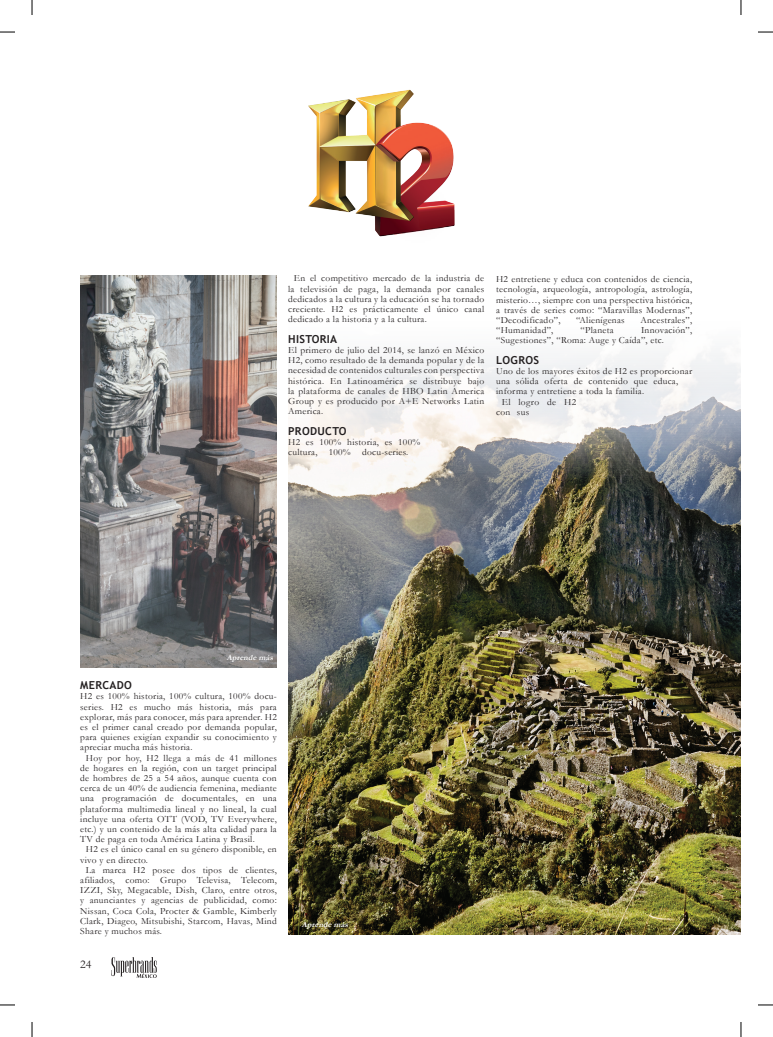
<style>
.page{position:relative;width:773px;height:1037px;background:#fff}
.page>*{position:absolute;margin:0;border:0;box-sizing:border-box;transform-origin:0 0}
.t1{font:12px "Garamond";color:#231f20}
.t2{font:700 11px "Trebuchet MS";letter-spacing:.03em;color:#231f20}
.t3{font:9.5px/10.2px "Garamond";letter-spacing:.03em;color:#231f20;text-align:justify}
.t4{font:italic 700 8px "Garamond";color:#fff}
</style>
<div class="page">
<svg style="left:111px;top:957px;width:46px;height:20px"></svg>
<img style="left:308px;top:89px;width:147px;height:148px">
<img style="left:288px;top:353px;width:453px;height:580px">
<img style="left:80px;top:275px;width:197px;height:392px">
<svg style="left:0;top:31px;width:15px;height:2px"></svg>
<svg style="left:758px;top:31px;width:15px;height:2px"></svg>
<svg style="left:0;top:1004px;width:15px;height:1px"></svg>
<svg style="left:758px;top:1004px;width:15px;height:1px"></svg>
<svg style="left:31px;top:0;width:2px;height:15px"></svg>
<svg style="left:31px;top:1022px;width:2px;height:14px"></svg>
<svg style="left:740px;top:0;width:1px;height:15px"></svg>
<svg style="left:740px;top:1022px;width:1px;height:14px"></svg>
<p class="t3" style="left:288px;top:273px;width:197px;text-indent:6px">En el competitivo mercado de la industria de la televisión de paga, la demanda por canales dedicados a la cultura y la educación se ha tornado creciente. H2 es prácticamente el único canal dedicado a la historia y a la cultura.</p>
<p class="t2" style="left:288px;top:332px;width:51px">HISTORIA</p>
<p class="t3" style="left:288px;top:345px;width:197px">El primero de julio del 2014, se lanzó en México H2, como resultado de la demanda popular y de la necesidad de contenidos culturales con perspectiva histórica. En Latinoamérica se distribuye bajo la plataforma de canales de HBO Latin America Group y es producido por A+E Networks Latin America.</p>
<p class="t2" style="left:288px;top:424px;width:60px">PRODUCTO</p>
<p class="t3" style="left:288px;top:436px;width:134px">H2 es 100% historia, es 100% cultura, 100% docu-series.</p>
<p class="t3" style="left:496px;top:274px;width:197px">H2 entretiene y educa con contenidos de ciencia, tecnología, arqueología, antropología, astrología, misterio…, siempre con una perspectiva histórica, a través de series como: “Maravillas Modernas”, “Decodificado”,</p>
<p class="t3" style="left:576px;top:315px;width:50px">“Alienígenas</p>
<p class="t3" style="left:640px;top:315px;width:53px">Ancestrales”,</p>
<p class="t3" style="left:496px;top:325px;width:59px">“Humanidad”,</p>
<p class="t3" style="left:580px;top:325px;width:35px">“Planeta</p>
<p class="t3" style="left:496px;top:325px;width:197px;text-indent:145px">Innovación”, “Sugestiones”, “Roma: Auge y Caída”, etc.</p>
<p class="t2" style="left:496px;top:353px;width:44px">LOGROS</p>
<p class="t3" style="left:496px;top:366px;width:197px;text-align:left">Uno de los mayores éxitos de H2 es proporcionar una sólida oferta de contenido que educa, informa y entretiene a toda la familia.</p>
<p class="t3" style="left:496px;top:396px;width:81px;text-indent:6px">El logro de H2 con sus</p>
<p class="t4" style="left:227px;top:652px;width:49px">Aprende más</p>
<p class="t2" style="left:80px;top:678px;width:53px">MERCADO</p>
<p class="t3" style="left:80px;top:691px;width:198px">H2 es 100% historia, 100% cultura, 100% docu&shy;series. H2 es mucho más historia, más para explorar, más para conocer, más para aprender. H2 es el primer canal creado por demanda popular, para quienes exigían expandir su conocimiento y apreciar mucha más historia.</p>
<p class="t3" style="left:80px;top:752px;width:198px;text-indent:6px">Hoy por hoy, H2 llega a más de 41 millones de hogares en la región, con un target principal de hombres de 25 a 54 años, aunque cuenta con cerca de un 40% de audiencia femenina, mediante una programación de documentales, en una plataforma multimedia lineal y no lineal, la cual incluye una oferta OTT (VOD, TV Everywhere, etc.) y un contenido de la más alta calidad para la TV de paga en toda América Latina y Brasil.</p>
<p class="t3" style="left:80px;top:844px;width:198px;text-indent:6px">H2 es el único canal en su género disponible, en vivo y en directo.</p>
<p class="t3" style="left:80px;top:864px;width:198px;text-indent:6px">La marca H2 posee dos tipos de clientes, afiliados, como: Grupo Televisa, Telecom, IZZI, Sky, Megacable, Dish, Claro, entre otros, y anunciantes y agencias de publicidad, como:<br>Nissan, Coca Cola, Procter &amp; Gamble, Kimberly Clark, Diageo, Mitsubishi, Starcom, Havas, Mind Share y muchos más.</p>
<p class="t1" style="left:80px;top:957px;width:13px">24</p>
<p class="t4" style="left:302px;top:919px;width:49px">Aprende más</p>
</div>
